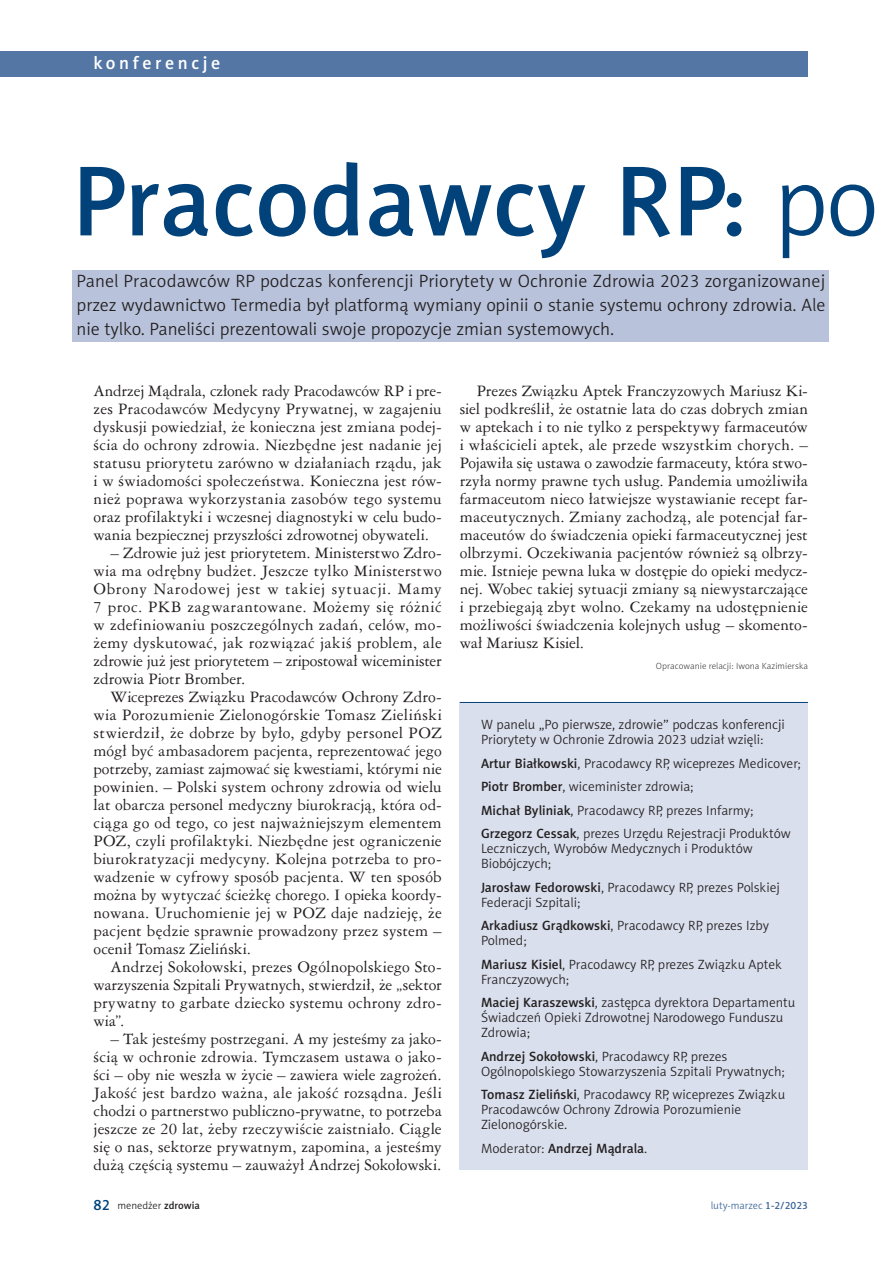
<style>
.page{position:relative;width:893px;height:1263px;background:#fff}
.page>*{position:absolute;margin:0;border:0;box-sizing:border-box;transform-origin:0 0}
.Tytul_1{font:100.5px "Naomi Sans EFN Medium";color:#004279}
.lead{font:18px/24px "Naomi Sans EFN Light";color:#231f20;text-align:justify}
.Belka_lewa{font:18px "Naomi Sans EFN Medium";letter-spacing:.2em;color:#fff}
.tekst{font:15px/18px "Ameri Garmnd PL";color:#231f20;text-align:justify}
.tekst_bez_wciecia{font:15px/18px "Ameri Garmnd PL";color:#231f20;text-align:justify}
.tabela_rycina_tekst{font:13.5px/15px "Naomi Sans EFN Light";color:#231f20}
.tabela_rycina_tekst-2{font:13.5px "Naomi Sans EFN Medium";color:#231f20}
.t1{font:10.5px "Naomi Sans EFN Light";color:#3d6799}
.t2{font:10.5px "Naomi Sans EFN Light";color:#231f20}
.autor_gora_1{font:9px "Naomi Sans EFN Thin";letter-spacing:.01em;color:#231f20}
.s1{font-family:"Naomi Sans EFN Light"}
.s2{font-family:"Naomi Sans EFN Medium"}
.s3{font-family:"Naomi Sans EFN Medium";font-size:15px;color:#004279}
</style>
<div class="page">
<div style="left:0;top:51px;width:808px;height:26px;background:#5476a5"></div>
<div style="left:72px;top:270px;width:757px;height:72px;background:#b8c3db"></div>
<div style="left:460px;top:702px;width:348px;height:468px;background:#d9dfec"></div>
<hr style="left:460px;top:702px;width:348px;height:1px;background:#004279">
<p class="Belka_lewa" style="left:94px;top:52px;width:128px">konferencje</p>
<p class="Tytul_1" style="left:72px;top:141px;width:809px">Pracodawcy RP: <span class="s1">po</span></p>
<p class="lead" style="left:77px;top:269px;width:750px">Panel Pracodawców RP podczas konferencji Priorytety w Ochronie Zdrowia 2023 zorganizowanej przez wydawnictwo Termedia był platformą wymiany opinii o stanie systemu ochrony zdrowia. Ale nie tylko. Paneliści prezentowali swoje propozycje zmian systemowych.</p>
<p class="tekst_bez_wciecia" style="left:94px;top:381px;width:350px">Andrzej Mądrala, członek rady Pracodawców RP i pre&shy;zes Pracodawców Medycyny Prywatnej, w zagajeniu dyskusji powiedział, że konieczna jest zmiana podej&shy;ścia do ochrony zdrowia. Niezbędne jest nadanie jej statusu priorytetu zarówno w działaniach rządu, jak i w świadomości społeczeństwa. Konieczna jest rów&shy;nież poprawa wykorzystania zasobów tego systemu oraz profilaktyki i wczesnej diagnostyki w celu budo&shy;wania bezpiecznej przyszłości zdrowotnej obywateli.</p>
<p class="tekst" style="left:94px;top:543px;width:350px;text-indent:17px">– Zdrowie już jest priorytetem. Ministerstwo Zdro&shy;wia ma odrębny budżet. Jeszcze tylko Ministerstwo Obrony Narodowej jest w takiej sytuacji. Mamy 7 proc. PKB zagwarantowane. Możemy się różnić w zdefiniowaniu poszczególnych zadań, celów, mo&shy;żemy dyskutować, jak rozwiązać jakiś problem, ale zdrowie już jest priorytetem – zripostował wiceminister zdrowia Piotr Bromber.</p>
<p class="tekst" style="left:94px;top:687px;width:350px;text-indent:17px">Wiceprezes Związku Pracodawców Ochrony Zdro&shy;wia Porozumienie Zielonogórskie Tomasz Zieliński stwierdził, że dobrze by było, gdyby personel POZ mógł być ambasadorem pacjenta, reprezentować jego potrzeby, zamiast zajmować się kwestiami, którymi nie powinien. – Polski system ochrony zdrowia od wielu lat obarcza personel medyczny biurokracją, która od&shy;ciąga go od tego, co jest najważniejszym elementem POZ, czyli profilaktyki. Niezbędne jest ograniczenie biurokratyzacji medycyny. Kolejna potrzeba to pro&shy;wadzenie w cyfrowy sposób pacjenta. W ten sposób można by wytyczać ścieżkę chorego. I opieka koordy&shy;nowana. Uruchomienie jej w POZ daje nadzieję, że pacjent będzie sprawnie prowadzony przez system – ocenił Tomasz Zieliński.</p>
<p class="tekst" style="left:94px;top:957px;width:350px;text-indent:17px">Andrzej Sokołowski, prezes Ogólnopolskiego Sto&shy;warzyszenia Szpitali Prywatnych, stwierdził, że „sektor prywatny to garbate dziecko systemu ochrony zdro&shy;wia”.</p>
<p class="tekst" style="left:94px;top:1029px;width:350px;text-indent:17px">– Tak jesteśmy postrzegani. A my jesteśmy za jako&shy;ścią w ochronie zdrowia. Tymczasem ustawa o jako&shy;ści – oby nie weszła w życie – zawiera wiele zagrożeń.<br>Jakość jest bardzo ważna, ale jakość rozsądna. Jeśli chodzi o partnerstwo publiczno-prywatne, to potrzeba jeszcze ze 20 lat, żeby rzeczywiście zaistniało. Ciągle się o nas, sektorze prywatnym, zapomina, a jesteśmy dużą częścią systemu – zauważył Andrzej Sokołowski.</p>
<p class="tekst" style="left:460px;top:381px;width:350px;text-indent:17px">Prezes Związku Aptek Franczyzowych Mariusz Ki&shy;siel podkreślił, że ostatnie lata do czas dobrych zmian w aptekach i to nie tylko z perspektywy farmaceutów i właścicieli aptek, ale przede wszystkim chorych. – Pojawiła się ustawa o zawodzie farmaceuty, która stwo&shy;rzyła normy prawne tych usług. Pandemia umożliwiła farmaceutom nieco łatwiejsze wystawianie recept far&shy;maceutycznych. Zmiany zachodzą, ale potencjał far&shy;maceutów do świadczenia opieki farmaceutycznej jest olbrzymi. Oczekiwania pacjentów również są olbrzy&shy;mie. Istnieje pewna luka w dostępie do opieki medycz&shy;nej. Wobec takiej sytuacji zmiany są niewystarczające i przebiegają zbyt wolno. Czekamy na udostępnienie możliwości świadczenia kolejnych usług – skomento&shy;wał Mariusz Kisiel.</p>
<p class="autor_gora_1" style="left:656px;top:661px;width:153px">Opracowanie relacji: Iwona Kazimierska</p>
<p class="tabela_rycina_tekst" style="left:481px;top:717px;width:305px">W panelu „Po pierwsze, zdrowie” podczas konferencji<br>Priorytety w Ochronie Zdrowia 2023 udział wzięli:</p>
<p class="tabela_rycina_tekst" style="left:481px;top:756px;width:321px"><span class="s2">Artur Białkowski</span>, Pracodawcy RP, wiceprezes Medicover;</p>
<p class="tabela_rycina_tekst" style="left:481px;top:779px;width:214px"><span class="s2">Piotr Bromber</span>, wiceminister zdrowia;</p>
<p class="tabela_rycina_tekst" style="left:481px;top:803px;width:274px"><span class="s2">Michał Byliniak</span>, Pracodawcy RP, prezes Infarmy;</p>
<p class="tabela_rycina_tekst" style="left:481px;top:826px;width:311px"><span class="s2">Grzegorz Cessak</span>, prezes Urzędu Rejestracji Produktów<br>Leczniczych, Wyrobów Medycznych i Produktów<br>Biobójczych;</p>
<p class="tabela_rycina_tekst" style="left:481px;top:880px;width:300px"><span class="s2">Jarosław Fedorowski</span>, Pracodawcy RP, prezes Polskiej<br>Federacji Szpitali;</p>
<p class="tabela_rycina_tekst" style="left:481px;top:918px;width:290px"><span class="s2">Arkadiusz Grądkowski</span>, Pracodawcy RP, prezes Izby<br>Polmed;</p>
<p class="tabela_rycina_tekst" style="left:481px;top:957px;width:303px"><span class="s2">Mariusz Kisiel</span>, Pracodawcy RP, prezes Związku Aptek<br>Franczyzowych;</p>
<p class="tabela_rycina_tekst" style="left:481px;top:995px;width:316px"><span class="s2">Maciej Karaszewski</span>, zastępca dyrektora Departamentu<br>Świadczeń Opieki Zdrowotnej Narodowego Funduszu<br>Zdrowia;</p>
<p class="tabela_rycina_tekst" style="left:481px;top:1049px;width:306px"><span class="s2">Andrzej Sokołowski</span>, Pracodawcy RP, prezes<br>Ogólnopolskiego Stowarzyszenia Szpitali Prywatnych;</p>
<p class="tabela_rycina_tekst" style="left:481px;top:1087px;width:306px"><span class="s2">Tomasz Zieliński</span>, Pracodawcy RP, wiceprezes Związku<br>Pracodawców Ochrony Zdrowia Porozumienie<br>Zielonogórskie.</p>
<p class="tabela_rycina_tekst-2" style="left:481px;top:1140px;width:168px"><span class="s1">Moderator:</span> Andrzej Mądrala<span class="s1">.</span></p>
<p class="t2" style="left:94px;top:1199px;width:108px"><span class="s3">82</span> menedżer <span class="s2">zdrowia</span></p>
<p class="t1" style="left:711px;top:1199px;width:99px">luty-marzec <span class="s2">1-2/2023</span></p>
</div>
